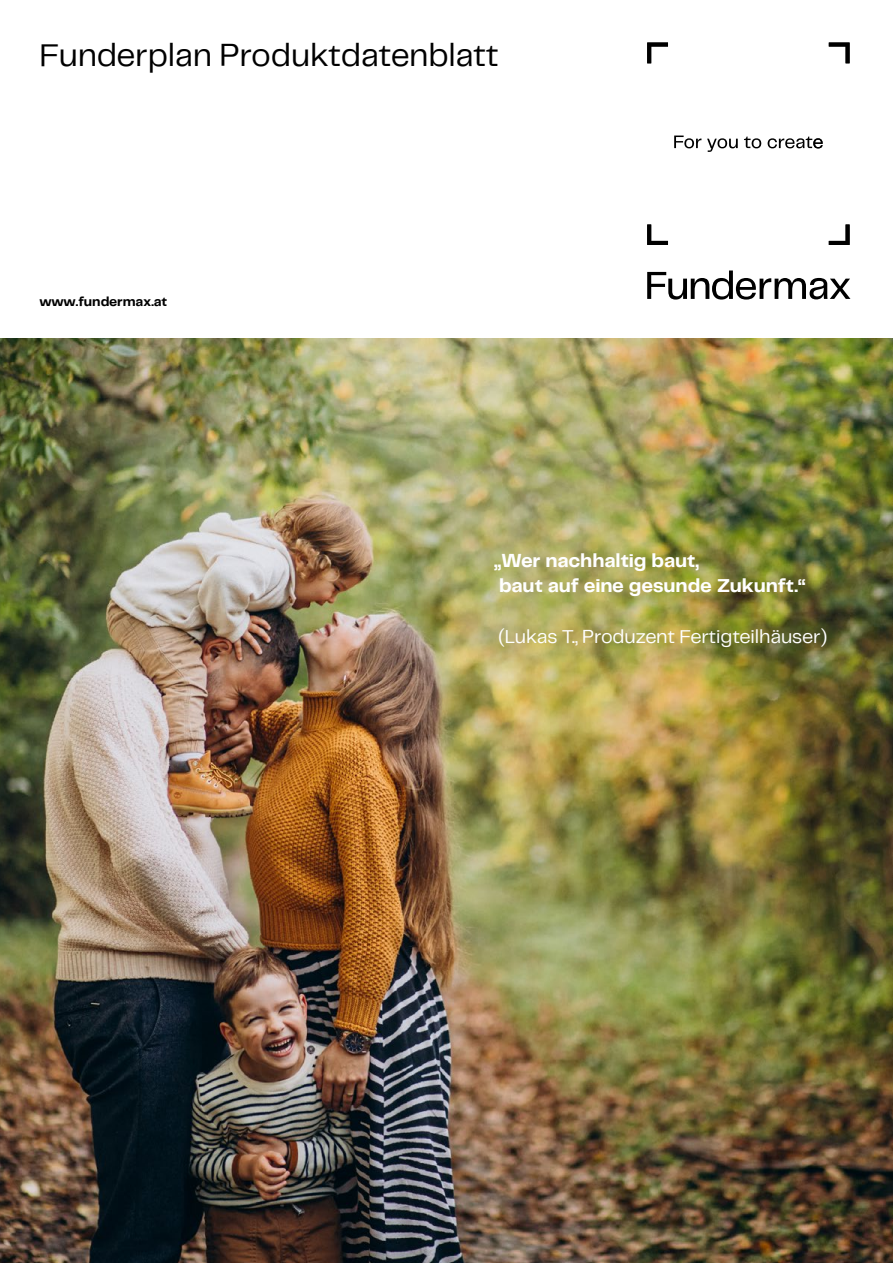
<style>
.page{position:relative;width:893px;height:1263px;background:#fff}
.page>*{position:absolute;margin:0;border:0;box-sizing:border-box;transform-origin:0 0}
.t1{font:33px "Telegraf";letter-spacing:-.01em;color:#000}
.t2{font:700 19.5px/25.5px "Telegraf";letter-spacing:-.005em;color:#fff}
.t3{font:19.5px "Telegraf";letter-spacing:-.01em;color:#fff}
.t4{font:700 13.5px "Telegraf";letter-spacing:-.005em;color:#000}
</style>
<div class="page">
<img style="left:0;top:339px;width:893px;height:924px">
<svg style="left:829px;top:224px;width:21px;height:21px"></svg>
<svg style="left:647px;top:224px;width:21px;height:21px"></svg>
<svg style="left:829px;top:43px;width:21px;height:20px"></svg>
<svg style="left:647px;top:43px;width:21px;height:20px"></svg>
<svg style="left:647px;top:270px;width:203px;height:30px"></svg>
<svg style="left:744px;top:137px;width:17px;height:11px"></svg>
<svg style="left:768px;top:137px;width:55px;height:11px"></svg>
<svg style="left:707px;top:138px;width:31px;height:14px"></svg>
<svg style="left:674px;top:136px;width:27px;height:12px"></svg>
<h1 class="t1" style="left:39px;top:32px;width:461px">Funderplan Produktdatenblatt</h1>
<p class="t4" style="left:39px;top:292px;width:129px">www.fundermax.at</p>
<p class="t2" style="left:494px;top:547px;width:313px">„Wer nachhaltig baut,<br>baut auf eine gesunde Zukunft.“</p>
<p class="t3" style="left:498px;top:624px;width:330px">(Lukas T., Produzent Fertigteilhäuser)</p>
</div>
